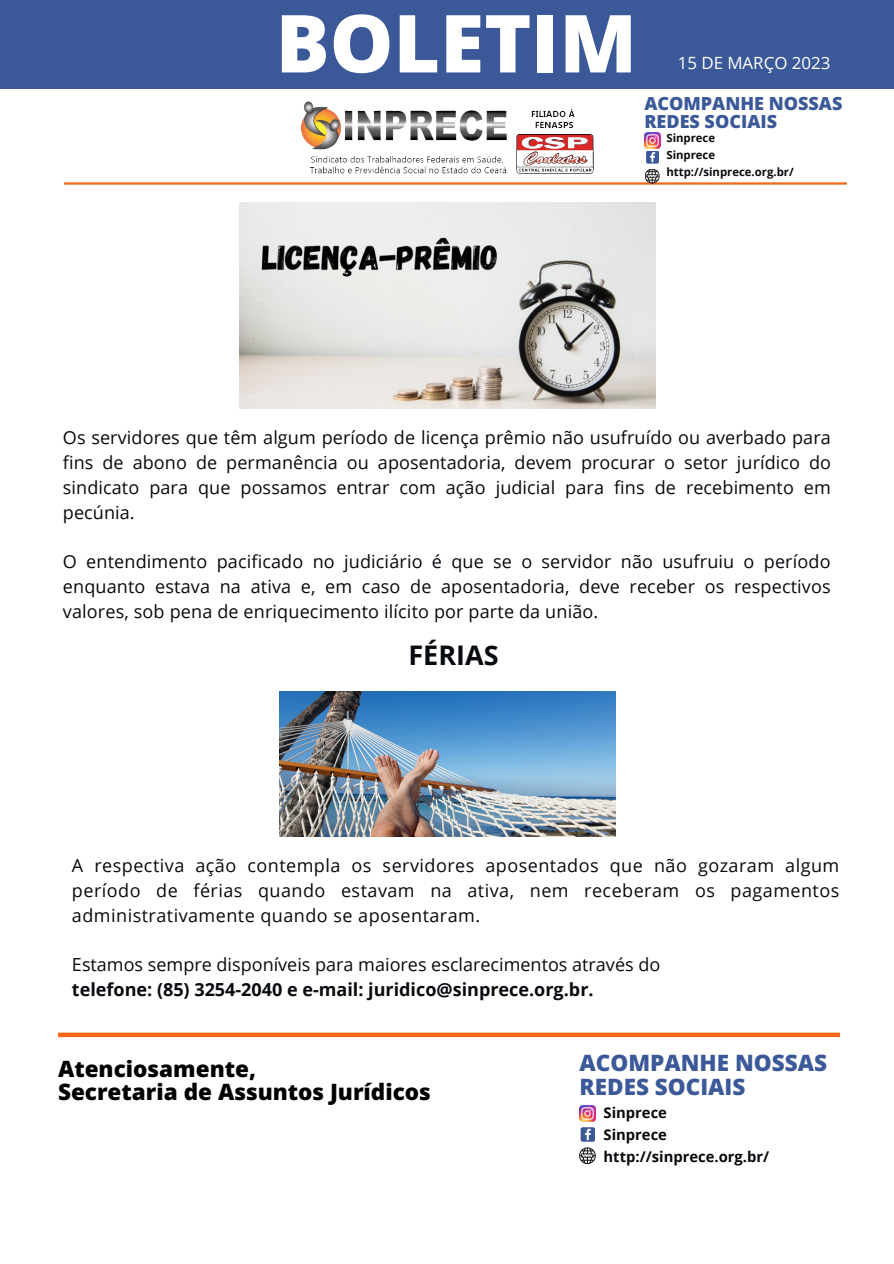
<style>
.page{position:relative;width:894px;height:1264px;background:#fff}
.page>*{position:absolute;margin:0;border:0;box-sizing:border-box;transform-origin:0 0}
.t1{font:800 80.1px "Open Sans";color:#fff}
.t2{font:700 27px "Open Sans";color:#070a0e}
.t3{font:800 22.5px/23.7px "Open Sans";color:#000}
.t4{font:800 22.5px/23.7px "Open Sans";color:#3b5998}
.t5{font:18px/24.8px "Open Sans";letter-spacing:.005em;color:#070a0e;text-align:justify}
.t6{font:700 18px "Open Sans";color:#070a0e}
.t7{font:800 18px/18px "Open Sans";color:#3b5998}
.t8{font:16.8px "Open Sans";color:#fff}
.t9{font:700 14.7px/22.2px "Open Sans";color:#070a0e}
.t10{font:700 11.4px/17.1px "Open Sans";color:#070a0e}
</style>
<div class="page">
<hr style="left:64px;top:182px;width:782px;height:3px;background:#f56617">
<div style="left:0;top:0;width:893px;height:89px;background:#3b5998"></div>
<svg style="left:580px;top:1127px;width:15px;height:14px"></svg>
<svg style="left:579px;top:1147px;width:16px;height:17px"></svg>
<img style="left:239px;top:203px;width:416px;height:206px">
<div style="left:58px;top:1032px;width:781px;height:5px;background:#f56617"></div>
<img style="left:279px;top:691px;width:336px;height:145px">
<img style="left:579px;top:1105px;width:16px;height:16px">
<img style="left:301px;top:101px;width:292px;height:74px">
<img style="left:644px;top:132px;width:16px;height:16px">
<svg style="left:644px;top:151px;width:15px;height:32px"></svg>
<h1 class="t1" style="left:275px;top:-13px;width:362px">BOLETIM</h1>
<p class="t8" style="left:677px;top:51px;width:154px">15 DE MARÇO 2023</p>
<p class="t7" style="left:644px;top:94px;width:199px">ACOMPANHE NOSSAS<br>REDES SOCIAIS</p>
<p class="t10" style="left:666px;top:129px;width:129px">Sinprece<br>Sinprece http://sinprece.org.br/</p>
<p class="t5" style="left:63px;top:425px;width:769px">Os servidores que têm algum período de licença prêmio não usufruído ou averbado para fins de abono de permanência ou aposentadoria, devem procurar o setor jurídico do sindicato para que possamos entrar com ação judicial para fins de recebimento em pecúnia.</p>
<p class="t5" style="left:63px;top:549px;width:769px">O entendimento pacificado no judiciário é que se o servidor não usufruiu o período enquanto estava na ativa e, em caso de aposentadoria, deve receber os respectivos valores, sob pena de enriquecimento ilícito por parte da união.</p>
<h2 class="t2" style="left:408px;top:636px;width:92px">FÉRIAS</h2>
<p class="t5" style="left:72px;top:852px;width:768px">A respectiva ação contempla os servidores aposentados que não gozaram algum período de férias quando estavam na ativa, nem receberam os pagamentos administrativamente quando se aposentaram.</p>
<p class="t5" style="left:72px;top:951px;width:589px">Estamos sempre disponíveis para maiores esclarecimentos através do</p>
<p class="t6" style="left:72px;top:976px;width:523px">telefone: (85) 3254-2040 e e-mail: juridico@sinprece.org.br.</p>
<p class="t3" style="left:58px;top:1056px;width:374px">Atenciosamente,<br>Secretaria de Assuntos Jurídicos</p>
<p class="t4" style="left:579px;top:1050px;width:249px">ACOMPANHE NOSSAS<br>REDES SOCIAIS</p>
<p class="t9" style="left:603px;top:1100px;width:167px">Sinprece<br>Sinprece http://sinprece.org.br/</p>
</div>
